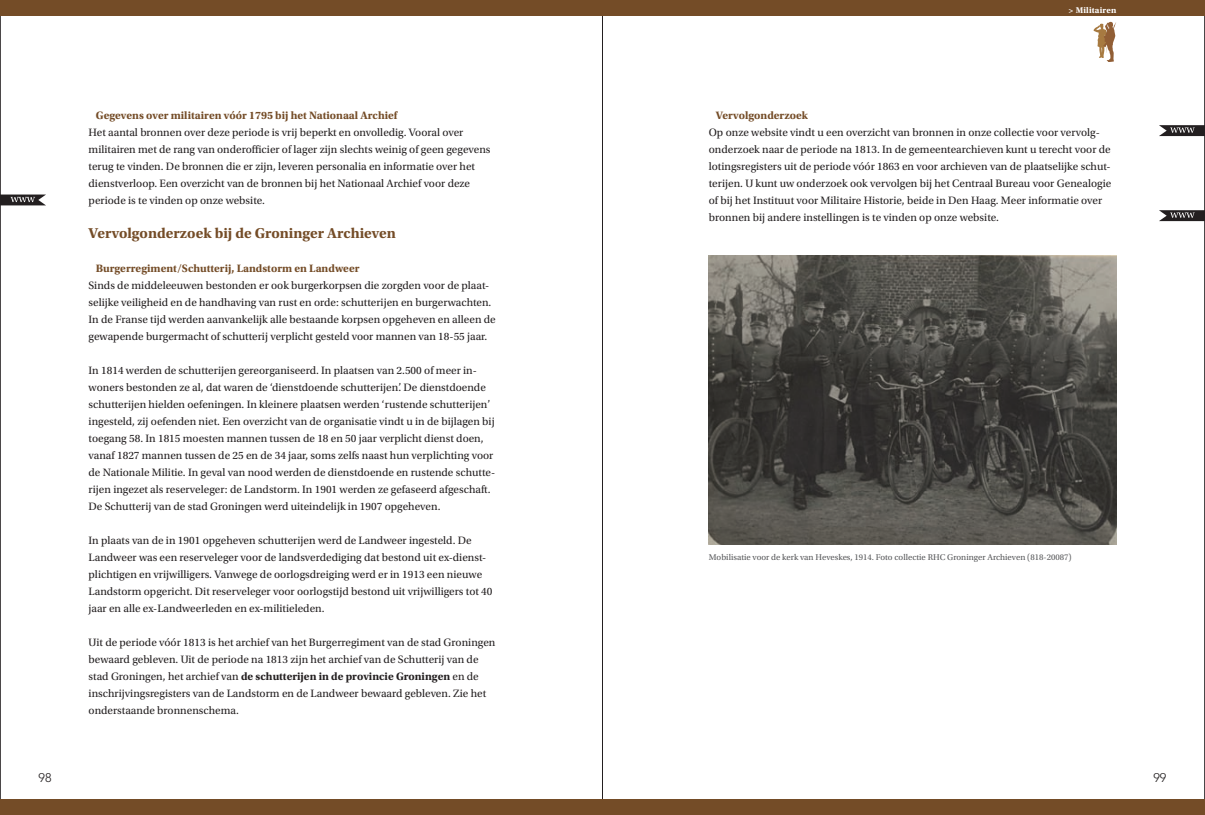
<style>
.page{position:relative;width:1205px;height:815px;background:#fff}
.page>*{position:absolute;margin:0;border:0;box-sizing:border-box;transform-origin:0 0}
.Militairen_intro{font:700 15px "Utopia Std";color:#744c27}
.t1{font:300 12.5px "Avenir LT";color:#231f20}
.Normaal{font:11.25px/17px "Utopia Std";color:#231f20}
.Kop_3{font:11.25px/17px "Utopia Std";color:#231f20}
.Normaal-2{font:700 11.25px "Utopia Std";color:#744c27}
.Kop_3-2{font:700 11.25px "Utopia Std";color:#744c27}
.t2{font:8.75px "Utopia Std";color:#57585a}
.t3{font:700 8.75px "Utopia Std";letter-spacing:.02em;color:#fff}
.s1{font-weight:700}
</style>
<div class="page">
<svg style="left:602px;top:16px;width:603px;height:783px"></svg>
<div style="left:0;top:0;width:1205px;height:16px;background:#744c27"></div>
<svg style="left:1093px;top:22px;width:23px;height:40px"></svg>
<svg style="left:1159px;top:210px;width:46px;height:11px"></svg>
<svg style="left:1159px;top:125px;width:46px;height:11px"></svg>
<img style="left:709px;top:255px;width:407px;height:289px">
<div style="left:0;top:799px;width:1205px;height:16px;background:#744c27"></div>
<svg style="left:0;top:195px;width:46px;height:10px"></svg>
<p class="Normaal-2" style="left:96px;top:109px;width:303px">Gegevens over militairen vóór 1795 bij het Nationaal Archief</p>
<p class="Normaal" style="left:89px;top:124px;width:403px">Het aantal bronnen over deze periode is vrij beperkt en onvolledig. Vooral over militairen met de rang van onderofficier of lager zijn slechts weinig of geen gegevens terug te vinden. De bronnen die er zijn, leveren personalia en informatie over het dienstverloop. Een overzicht van de bronnen bij het Nationaal Archief voor deze periode is te vinden op onze website.</p>
<p class="Militairen_intro" style="left:89px;top:225px;width:309px">Vervolgonderzoek bij de Groninger Archieven</p>
<p class="Normaal-2" style="left:96px;top:262px;width:265px">Burgerregiment/Schutterij, Landstorm en Landweer</p>
<p class="Normaal" style="left:89px;top:277px;width:409px">Sinds de middeleeuwen bestonden er ook burgerkorpsen die zorgden voor de plaat&shy;selijke veiligheid en de handhaving van rust en orde: schutterijen en burgerwachten.<br>In de Franse tijd werden aanvankelijk alle bestaande korpsen opgeheven en alleen de gewapende burgermacht of schutterij verplicht gesteld voor mannen van 18-55 jaar.</p>
<p class="Normaal" style="left:89px;top:362px;width:408px">In 1814 werden de schutterijen gereorganiseerd. In plaatsen van 2.500 of meer in&shy;woners bestonden ze al, dat waren de ‘dienstdoende schutterijen’. De dienstdoende schutterijen hielden oefeningen. In kleinere plaatsen werden ‘rustende schutterijen’ ingesteld, zij oefenden niet. Een overzicht van de organisatie vindt u in de bijlagen bij toegang 58. In 1815 moesten mannen tussen de 18 en 50 jaar verplicht dienst doen, vanaf 1827 mannen tussen de 25 en de 34 jaar, soms zelfs naast hun verplichting voor de Nationale Militie. In geval van nood werden de dienstdoende en rustende schutte&shy;rijen ingezet als reserveleger: de Landstorm. In 1901 werden ze gefaseerd afgeschaft.<br>De Schutterij van de stad Groningen werd uiteindelijk in 1907 opgeheven.</p>
<p class="Normaal" style="left:89px;top:532px;width:405px">In plaats van de in 1901 opgeheven schutterijen werd de Landweer ingesteld. De Landweer was een reserveleger voor de landsverdediging dat bestond uit ex-dienst&shy;plichtigen en vrijwilligers. Vanwege de oorlogsdreiging werd er in 1913 een nieuwe Landstorm opgericht. Dit reserveleger voor oorlogstijd bestond uit vrijwilligers tot 40 jaar en alle ex-Landweerleden en ex-militieleden.</p>
<p class="Normaal" style="left:89px;top:634px;width:408px">Uit de periode vóór 1813 is het archief van het Burgerregiment van de stad Groningen bewaard gebleven. Uit de periode na 1813 zijn het archief van de Schutterij van de stad Groningen, het archief van <span class="s1">de schutterijen in de provincie Groningen</span> en de inschrijvingsregisters van de Landstorm en de Landweer bewaard gebleven. Zie het onderstaande bronnenschema.</p>
<p class="t3" style="left:1068px;top:5px;width:49px">&gt; Militairen</p>
<p class="Kop_3-2" style="left:716px;top:109px;width:94px">Vervolgonderzoek</p>
<p class="Kop_3" style="left:709px;top:124px;width:404px">Op onze website vindt u een overzicht van bronnen in onze collectie voor vervolg&shy;onderzoek naar de periode na 1813. In de gemeentearchieven kunt u terecht voor de lotingsregisters uit de periode vóór 1863 en voor archieven van de plaatselijke schut&shy;terijen. U kunt uw onderzoek ook vervolgen bij het Centraal Bureau voor Genealogie of bij het Instituut voor Militaire Historie, beide in Den Haag. Meer informatie over bronnen bij andere instellingen is te vinden op onze website.</p>
<p class="t2" style="left:709px;top:553px;width:364px">Mobilisatie voor de kerk van Heveskes, 1914. Foto collectie RHC Groninger Archieven (818-20087)</p>
<p class="t1" style="left:39px;top:771px;width:14px">98</p>
<p class="t1" style="left:1153px;top:771px;width:14px">99</p>
</div>
